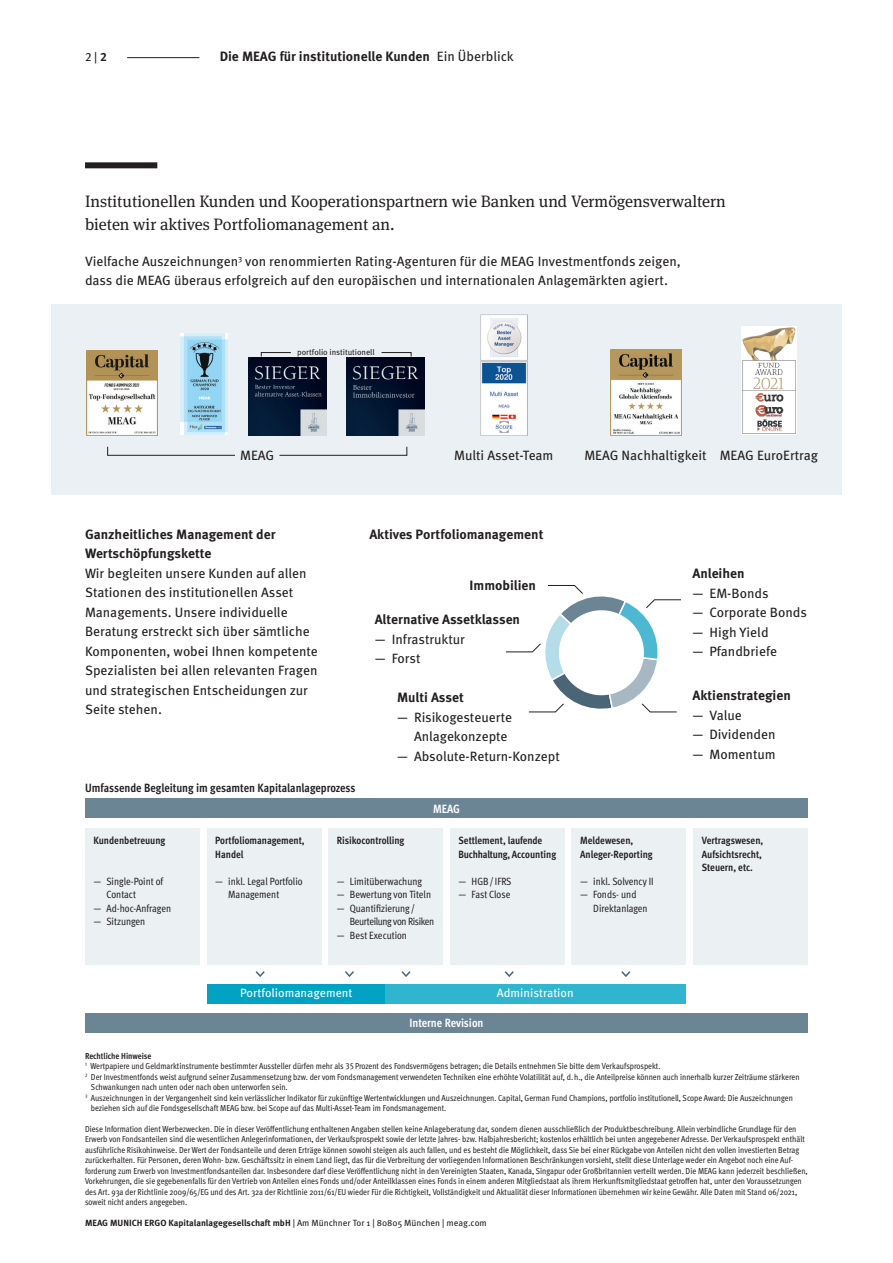
<style>
.page{position:relative;width:893px;height:1263px;background:#fff}
.page>*{position:absolute;margin:0;border:0;box-sizing:border-box;transform-origin:0 0}
.t1{font:16.5px/22.5px "Meta Serif Pro";color:#231f20}
.t2{font:13.5px/19.5px "Meta Pro";color:#231f20}
.t3{font:700 13.5px/19.5px "Meta Pro";color:#231f20}
.t4{font:700 condensed 12px "Meta Pro";color:#231f20}
.t5{font:12px "Meta Pro";color:#fff}
.t6{font:700 condensed 12px "Meta Pro";letter-spacing:-.005em;color:#fff}
.t7{font:12px "Meta Pro";color:#231f20}
.t8{font:condensed 10.5px/13.5px "Meta Pro";letter-spacing:-.005em;color:#231f20}
.t9{font:700 condensed 10.5px/13.5px "Meta Pro";letter-spacing:-.005em;color:#231f20}
.t10{font:condensed 10.5px/13.5px "Meta Pro";letter-spacing:-.03em;color:#231f20}
.t11{font:700 9px "Meta Pro";color:#231f20}
.t12{font:condensed 8.7px/10.5px "Meta Pro";color:#231f20}
.t13{font:700 condensed 8.7px "Meta Pro";color:#231f20}
.t14{font:8.25px "Meta Pro";letter-spacing:-.005em;color:#231f20}
.s1{font-weight:700}
.s2{font-weight:400}
</style>
<div class="page">
<div style="left:51px;top:305px;width:791px;height:190px;background:#eaf0f3"></div>
<hr style="left:127px;top:57px;width:72px;height:1px;background:#231f20">
<div style="left:85px;top:162px;width:72px;height:6px;background:#231f20"></div>
<div style="left:85px;top:828px;width:115px;height:136px;background:#ebf0f3"></div>
<div style="left:207px;top:828px;width:114px;height:136px;background:#ebf0f3"></div>
<div style="left:328px;top:828px;width:115px;height:136px;background:#ebf0f3"></div>
<div style="left:450px;top:828px;width:115px;height:136px;background:#ebf0f3"></div>
<div style="left:572px;top:828px;width:114px;height:136px;background:#ebf0f3"></div>
<div style="left:693px;top:828px;width:115px;height:136px;background:#ebf0f3"></div>
<div style="left:85px;top:799px;width:723px;height:19px;background:#6c8594"></div>
<div style="left:85px;top:1013px;width:723px;height:20px;background:#6c8594"></div>
<div style="left:207px;top:984px;width:178px;height:19px;background:#00a3c4"></div>
<div style="left:385px;top:984px;width:301px;height:19px;background:#30b5d0"></div>
<svg style="left:504px;top:971px;width:10px;height:6px"></svg>
<svg style="left:401px;top:971px;width:10px;height:6px"></svg>
<svg style="left:345px;top:971px;width:9px;height:6px"></svg>
<svg style="left:255px;top:971px;width:10px;height:6px"></svg>
<svg style="left:621px;top:971px;width:10px;height:6px"></svg>
<svg style="left:505px;top:585px;width:176px;height:128px"></svg>
<img style="left:86px;top:350px;width:72px;height:86px">
<img style="left:481px;top:314px;width:46px;height:122px">
<img style="left:741px;top:326px;width:56px;height:109px">
<img style="left:180px;top:333px;width:47px;height:101px">
<img style="left:610px;top:350px;width:72px;height:85px">
<img style="left:248px;top:358px;width:78px;height:78px">
<img style="left:346px;top:358px;width:78px;height:78px">
<svg style="left:107px;top:446px;width:128px;height:10px"></svg>
<svg style="left:279px;top:446px;width:128px;height:10px"></svg>
<svg style="left:261px;top:352px;width:30px;height:5px"></svg>
<svg style="left:381px;top:352px;width:30px;height:5px"></svg>
<h3 class="t7" style="left:85px;top:48px;width:23px">2 | <span class="s1">2</span></h3>
<h2 class="t3" style="left:220px;top:46px;width:296px">Die MEAG für institutionelle Kunden <span class="s2">Ein Überblick</span></h2>
<h1 class="t1" style="left:85px;top:190px;width:642px">Institutionellen Kunden und Kooperationspartnern wie Banken und Vermögensverwaltern bieten wir aktives Portfoliomanagement an.</h1>
<h2 class="t2" style="left:85px;top:250px;width:597px">Vielfache Auszeichnungen<sup>3</sup> von renommierten Rating-Agenturen für die MEAG Investmentfonds zeigen, dass die MEAG überaus erfolgreich auf den europäischen und internationalen Anlagemärkten agiert.</h2>
<p class="t14" style="left:297px;top:346px;width:79px">portfolio institutionell</p>
<h2 class="t2" style="left:240px;top:444px;width:36px">MEAG</h2>
<h2 class="t2" style="left:454px;top:444px;width:101px">Multi Asset-Team</h2>
<h2 class="t2" style="left:584px;top:444px;width:235px">MEAG Nachhaltigkeit MEAG EuroErtrag</h2>
<h2 class="t3" style="left:85px;top:524px;width:192px">Ganzheitliches Management der<br>Wertschöpfungskette</h2>
<p class="t2" style="left:85px;top:562px;width:234px">Wir begleiten unsere Kunden auf allen Sta tionen des institutionellen Asset Managements. Unsere individuelle Beratung er streckt sich über sämtliche Komponenten, wobei Ihnen kompetente Spezialisten bei allen relevanten Fragen und strategischen Ent scheidungen zur Seite stehen.</p>
<h3 class="t4" style="left:85px;top:779px;width:272px">Umfassende Begleitung im gesamten Kapitalanlageprozess</h3>
<h2 class="t3" style="left:369px;top:523px;width:176px">Aktives Portfoliomanagement</h2>
<h2 class="t3" style="left:469px;top:575px;width:68px">Immobilien</h2>
<h2 class="t3" style="left:375px;top:609px;width:147px">Alternative Assetklassen</h2>
<h2 class="t2" style="left:375px;top:629px;width:92px">― Infrastruktur ― Forst</h2>
<h2 class="t3" style="left:397px;top:687px;width:68px">Multi Asset</h2>
<h2 class="t2" style="left:397px;top:707px;width:117px">― Risikogesteuerte</h2>
<h2 class="t2" style="left:414px;top:726px;width:95px">Anlagekonzepte</h2>
<h2 class="t2" style="left:397px;top:746px;width:164px">― Absolute-Return-Konzept</h2>
<h3 class="t6" style="left:433px;top:799px;width:28px">MEAG</h3>
<p class="t9" style="left:94px;top:833px;width:73px">Kundenbetreuung</p>
<p class="t8" style="left:94px;top:873px;width:71px">― Single-Point of</p>
<p class="t8" style="left:106px;top:887px;width:31px">Contact</p>
<p class="t8" style="left:94px;top:900px;width:79px">― Ad-hoc-Anfragen</p>
<p class="t8" style="left:94px;top:914px;width:53px">― Sitzungen</p>
<p class="t9" style="left:215px;top:833px;width:91px">Portfoliomanagement,<br>Handel</p>
<p class="t8" style="left:228px;top:873px;width:76px;text-indent:-13px">― inkl. Legal Portfolio<br>Management</p>
<p class="t9" style="left:337px;top:833px;width:69px">Risikocontrolling</p>
<p class="t8" style="left:337px;top:873px;width:96px">― Limitüberwachung ― Bewertung von Titeln ― Quantifizierung /</p>
<p class="t10" style="left:337px;top:914px;width:99px;text-indent:13px">Beur teilung von Risiken ― Best Execution</p>
<p class="t9" style="left:458px;top:833px;width:99px">Settlement, laufende<br>Buchhaltung, Accounting</p>
<p class="t8" style="left:458px;top:873px;width:55px">― HGB / IFRS ― Fast Close</p>
<p class="t9" style="left:580px;top:833px;width:74px">Meldewesen,<br>Anleger-Reporting</p>
<p class="t8" style="left:580px;top:873px;width:75px">― inkl. Solvency II ― Fonds- und</p>
<p class="t8" style="left:593px;top:900px;width:56px">Direktanlagen</p>
<h3 class="t5" style="left:240px;top:983px;width:114px">Portfoliomanagement</h3>
<h3 class="t5" style="left:497px;top:983px;width:78px">Administration</h3>
<h3 class="t6" style="left:409px;top:1014px;width:76px">Interne Revision</h3>
<h2 class="t3" style="left:692px;top:563px;width:54px">Anleihen</h2>
<h2 class="t2" style="left:692px;top:582px;width:116px">― EM-Bonds<br>― Corporate Bonds ― High Yield<br>― Pfandbriefe</h2>
<h2 class="t3" style="left:692px;top:685px;width:100px">Aktienstrategien</h2>
<h2 class="t2" style="left:692px;top:704px;width:85px">― Value<br>― Dividenden ― Momentum</h2>
<p class="t9" style="left:702px;top:833px;width:63px">Vertragswesen,<br>Aufsichtsrecht,<br>Steuern, etc.</p>
<p class="t13" style="left:85px;top:1049px;width:68px">Rechtliche Hinweise</p>
<p class="t12" style="left:85px;top:1060px;width:577px"><sup>1</sup> Wertpapiere und Geldmarktinstrumente bestimmter Aussteller dürfen mehr als 35 Prozent des Fondsvermögens betragen; die Details entnehmen Sie bitte dem Verkaufsprospekt.</p>
<p class="t12" style="left:85px;top:1071px;width:716px"><sup>2</sup> Der Investmentfonds weist aufgrund seiner Zusammensetzung bzw. der vom Fondsmanagement verwendeten Techniken eine erhöhte Volatilität auf, d. h., die Anteilpreise können auch innerhalb kurzer Zeiträume stärkeren</p>
<p class="t12" style="left:91px;top:1081px;width:198px">Schwankungen nach unten oder nach oben unterworfen sein.</p>
<p class="t12" style="left:85px;top:1092px;width:709px"><sup>3</sup> Auszeichnungen in der Vergangenheit sind kein verlässlicher Indikator für zukünftige Wertentwicklungen und Auszeichnungen. Capital, German Fund Champions, portfolio institutionell, Scope Award: Die Auszeichnungen</p>
<p class="t12" style="left:91px;top:1102px;width:357px">beziehen sich auf die Fondsgesellschaft MEAG bzw. bei Scope auf das Multi-Asset-Team im Fondsmanagement.</p>
<p class="t12" style="left:85px;top:1123px;width:724px">Diese Information dient Werbezwecken. Die in dieser Veröffentlichung enthaltenen Angaben stellen keine Anlageberatung dar, sondern dienen ausschließlich der Produktbeschreibung. Allein verbindliche Grundlage für den Erwerb von Fondsanteilen sind die wesentlichen Anlegerinformationen, der Verkaufsprospekt sowie der letzte Jahres- bzw. Halbjahresbericht; kostenlos erhältlich bei unten angegebener Adresse. Der Verkaufsprospekt enthält ausführliche Risikohinweise. Der Wert der Fondsanteile und deren Erträge können sowohl steigen als auch fallen, und es besteht die Möglichkeit, dass Sie bei einer Rückgabe von Anteilen nicht den vollen investierten Betrag zurückerhalten. Für Personen, deren Wohn- bzw. Geschäftssitz in einem Land liegt, das für die Verbreitung der vorliegenden Informationen Beschränkungen vorsieht, stellt diese Unterlage weder ein Angebot noch eine Auf&shy;forderung zum Erwerb von Investmentfondsanteilen dar. Insbesondere darf diese Veröffentlichung nicht in den Vereinigten Staaten, Kanada, Singapur oder Großbritannien verteilt werden. Die MEAG kann jederzeit beschließen, Vorkehrungen, die sie gegebenenfalls für den Vertrieb von Anteilen eines Fonds und/oder Anteilklassen eines Fonds in einem anderen Mitgliedstaat als ihrem Herkunftsmitgliedstaat getroffen hat, unter den Voraussetzungen des Art. 93a der Richtlinie 2009/65/EG und des Art. 32a der Richtlinie 2011/61/EU wieder Für die Richtigkeit, Vollständigkeit und Aktualität dieser Informationen übernehmen wir keine Gewähr. Alle Daten mit Stand 06/2021, soweit nicht anders angegeben.</p>
<p class="t11" style="left:85px;top:1216px;width:403px">MEAG MUNICH ERGO Kapitalanlagegesellschaft mbH <span class="s2">| Am Münchner Tor 1 | 80805 München | meag.com</span></p>
</div>
